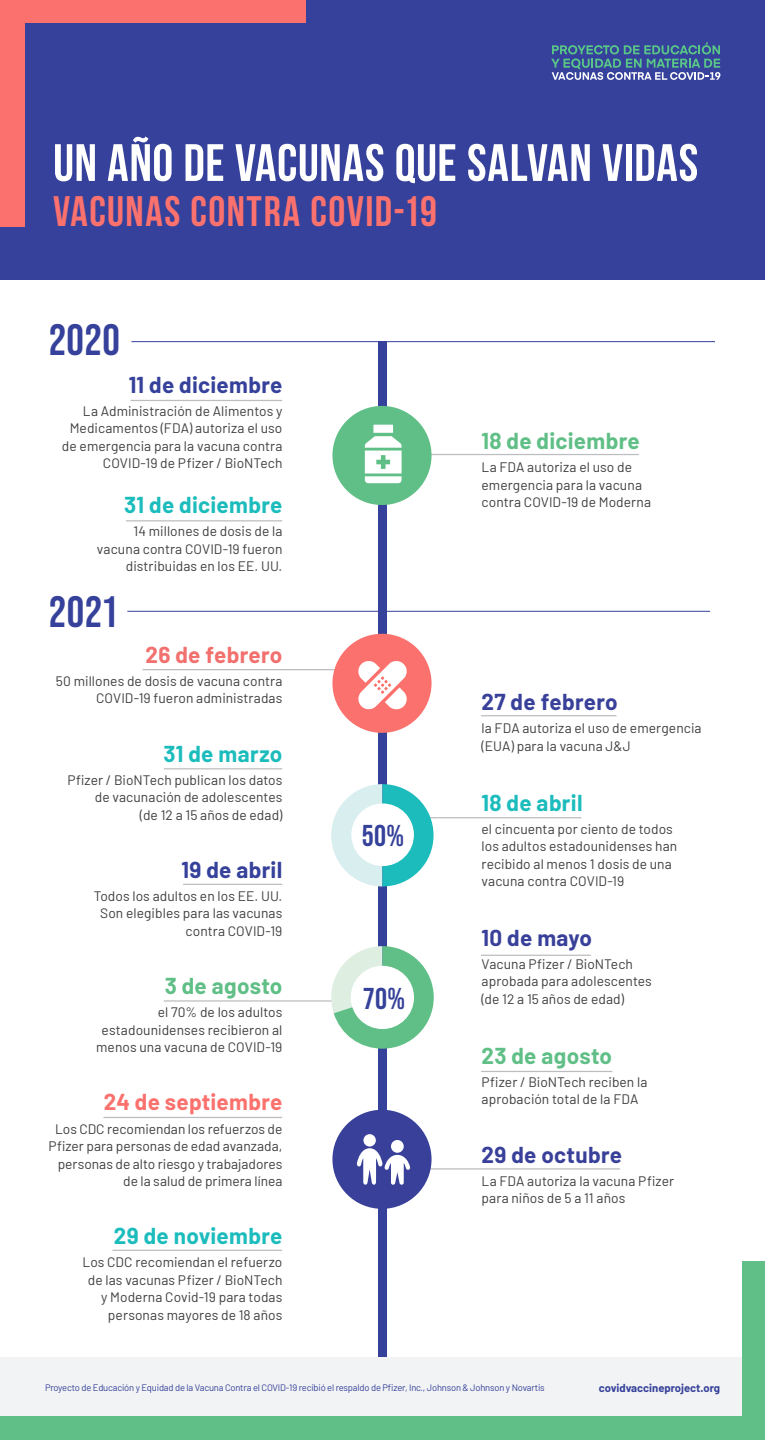
<style>
.page{position:relative;width:765px;height:1440px;background:#fff}
.page>*{position:absolute;margin:0;border:0;box-sizing:border-box;transform-origin:0 0}
.t1{font:52.5px "Bebas Neue";letter-spacing:.01em;color:#fff}
.Date_Left{font:43.75px "Bebas Neue";letter-spacing:.01em;color:#35419a}
.t2{font:42.62px "Bebas Neue";letter-spacing:.035em;color:#fb716d}
.Date_Left-2{font:30px "Bebas Neue";color:#35419a}
.Date_Left-3{font:700 22.5px "Barlow";letter-spacing:.015em;color:#1cbcbd}
.Date_Left-4{font:700 22.5px "Barlow";letter-spacing:.015em;color:#60bf86}
.Date_Left-5{font:700 22.5px "Barlow";letter-spacing:.015em;color:#384099}
.Date_Left-6{font:700 22.5px "Barlow";letter-spacing:.015em;color:#35419a}
.Date_Left-7{font:700 22.5px "Barlow";letter-spacing:.01em;color:#fb716d}
.Date_Left-8{font:700 22.5px "Barlow";letter-spacing:.01em;color:#f2706d}
.copy_left{font:13.75px/17.5px "Barlow";letter-spacing:.005em;color:#3e3e3f;text-align:right}
.t3{font:700 11.25px "Barlow";color:#35419a}
.t4{font:9.38px "Barlow";letter-spacing:-.02em;color:#35419a}
</style>
<div class="page">
<hr style="left:381px;top:1168px;width:239px;height:2px;background:#bcbdc0">
<hr style="left:481px;top:1071px;width:131px;height:1px;background:#bcbdc0">
<hr style="left:481px;top:955px;width:110px;height:1px;background:#bcbdc0">
<hr style="left:381px;top:817px;width:200px;height:1px;background:#bcbdc0">
<hr style="left:481px;top:715px;width:135px;height:1px;background:#bcbdc0">
<hr style="left:369px;top:454px;width:270px;height:1px;background:#bcbdc0">
<hr style="left:131px;top:400px;width:151px;height:1px;background:#bcbdc0">
<hr style="left:126px;top:520px;width:156px;height:1px;background:#bcbdc0">
<hr style="left:164px;top:768px;width:118px;height:1px;background:#bcbdc0">
<hr style="left:143px;top:669px;width:211px;height:1px;background:#bcbdc0">
<hr style="left:183px;top:884px;width:99px;height:1px;background:#bcbdc0">
<hr style="left:164px;top:1000px;width:181px;height:2px;background:#bcbdc0">
<hr style="left:104px;top:1117px;width:178px;height:1px;background:#bcbdc0">
<hr style="left:112px;top:1250px;width:170px;height:1px;background:#bcbdc0">
<div style="left:0;top:1357px;width:745px;height:68px;background:#f2f3f4"></div>
<div style="left:378px;top:341px;width:8px;height:1016px;background:#35419a"></div>
<div style="left:0;top:0;width:765px;height:279px;background:#35419a"></div>
<div style="left:0;top:0;width:306px;height:22px;background:#fb716d"></div>
<div style="left:0;top:0;width:24px;height:226px;background:#fb716d"></div>
<div style="left:0;top:1416px;width:765px;height:24px;background:#60bf86"></div>
<div style="left:743px;top:1262px;width:22px;height:178px;background:#60bf86"></div>
<hr style="left:127px;top:611px;width:583px;height:1px;background:#35419a">
<hr style="left:131px;top:341px;width:584px;height:1px;background:#35419a">
<svg style="left:325px;top:946px;width:109px;height:103px"></svg>
<div style="left:351px;top:966px;width:63px;height:63px;background:#fff;border-radius:50%"></div>
<div style="left:332px;top:406px;width:100px;height:99px;background:#60bf86;border-radius:50%"></div>
<svg style="left:331px;top:784px;width:103px;height:102px"></svg>
<div style="left:351px;top:803px;width:63px;height:63px;background:#fff;border-radius:50%"></div>
<div style="left:332px;top:1110px;width:100px;height:99px;background:#384099;border-radius:50%"></div>
<svg style="left:357px;top:1148px;width:53px;height:37px"></svg>
<div style="left:363px;top:1134px;width:13px;height:13px;background:#fff;border-radius:50%"></div>
<div style="left:391px;top:1140px;width:13px;height:13px;background:#fff;border-radius:50%"></div>
<div style="left:332px;top:634px;width:100px;height:99px;background:#fb716d;border-radius:50%"></div>
<svg style="left:365px;top:425px;width:37px;height:58px"></svg>
<svg style="left:358px;top:661px;width:49px;height:49px"></svg>
<svg style="left:551px;top:42px;width:169px;height:38px"></svg>
<p class="t1" style="left:53px;top:134px;width:647px">UN AÑO DE VACUNAS QUE SALVAN VIDAS</p>
<p class="t2" style="left:53px;top:188px;width:385px">VACUNAS CONTRA COVID-19</p>
<p class="Date_Left" style="left:49px;top:315px;width:73px">2020</p>
<p class="Date_Left-6" style="left:129px;top:371px;width:155px">11 de diciembre</p>
<p class="copy_left" style="left:62px;top:401px;width:222px">La Administración de Alimentos y Medicamentos (FDA) autoriza el uso de emergencia para la vacuna contra COVID-19 de Pfizer / BioNTech</p>
<p class="Date_Left-3" style="left:124px;top:491px;width:160px">31 de diciembre</p>
<p class="copy_left" style="left:97px;top:522px;width:187px">14 millones de dosis de la vacuna contra COVID-19 fueron distribuidas en los EE. UU.</p>
<p class="Date_Left" style="left:49px;top:587px;width:71px">2021</p>
<p class="Date_Left-8" style="left:146px;top:641px;width:138px">26 de febrero</p>
<p class="copy_left" style="left:56px;top:671px;width:228px">50 millones de dosis de vacuna contra<br>COVID-19 fueron administradas</p>
<p class="Date_Left-3" style="left:163px;top:740px;width:121px">31 de marzo</p>
<p class="copy_left" style="left:67px;top:770px;width:217px">Pfizer / BioNTech publican los datos de vacunación de adolescentes<br>(de 12 a 15 años de edad)</p>
<p class="Date_Left-6" style="left:182px;top:856px;width:102px">19 de abril</p>
<p class="copy_left" style="left:94px;top:886px;width:190px">Todos los adultos en los EE. UU.<br>Son elegibles para las vacunas contra COVID-19</p>
<p class="Date_Left-4" style="left:165px;top:972px;width:119px">3 de agosto</p>
<p class="copy_left" style="left:96px;top:1002px;width:188px">el 70% de los adultos estadounidenses recibieron al menos una vacuna de COVID-19</p>
<p class="Date_Left-7" style="left:104px;top:1088px;width:180px">24 de septiembre</p>
<p class="copy_left" style="left:49px;top:1119px;width:235px">Los CDC recomiendan los refuerzos de Pfizer para personas de edad avanzada, personas de alto riesgo y trabajadores de la salud de primera línea</p>
<p class="Date_Left-3" style="left:114px;top:1222px;width:170px">29 de noviembre</p>
<p class="copy_left" style="left:82px;top:1253px;width:201px">Los CDC recomiendan el refuerzo de las vacunas Pfizer / BioNTech y Moderna Covid-19 para todas personas mayores de 18 años</p>
<p class="Date_Left-2" style="left:362px;top:819px;width:44px">50%</p>
<p class="Date_Left-2" style="left:363px;top:981px;width:44px">70%</p>
<p class="Date_Left-4" style="left:482px;top:427px;width:160px">18 de diciembre</p>
<p class="copy_left" style="left:482px;top:457px;width:171px;text-align:left">La FDA autoriza el uso de emergencia para la vacuna contra COVID-19 de Moderna</p>
<p class="Date_Left-5" style="left:482px;top:688px;width:138px">27 de febrero</p>
<p class="copy_left" style="left:482px;top:719px;width:222px;text-align:left">la FDA autoriza el uso de emergencia (EUA) para la vacuna J&amp;J</p>
<p class="Date_Left-3" style="left:482px;top:788px;width:103px">18 de abril</p>
<p class="copy_left" style="left:482px;top:819px;width:197px;text-align:left">el cincuenta por ciento de todos los adultos estadounidenses han recibido al menos 1 dosis de una vacuna contra COVID-19</p>
<p class="Date_Left-5" style="left:482px;top:924px;width:112px">10 de mayo</p>
<p class="copy_left" style="left:482px;top:954px;width:172px;text-align:left">Vacuna Pfizer / BioNTech aprobada para adolescentes (de 12 a 15 años de edad)</p>
<p class="Date_Left-4" style="left:482px;top:1041px;width:132px">23 de agosto</p>
<p class="copy_left" style="left:482px;top:1072px;width:167px;text-align:left">Pfizer / BioNTech reciben la aprobación total de la FDA</p>
<p class="Date_Left-5" style="left:482px;top:1140px;width:142px">29 de octubre</p>
<p class="copy_left" style="left:482px;top:1171px;width:194px;text-align:left">La FDA autoriza la vacuna Pfizer para niños de 5 a 11 años</p>
<p class="t4" style="left:45px;top:1381px;width:501px">Proyecto de Educación y Equidad de la Vacuna Contra el COVID-19 recibió el respaldo de Pfizer, Inc., Johnson &amp; Johnson y Novartis</p>
<p class="t3" style="left:599px;top:1381px;width:123px">covidvaccineproject.org</p>
</div>
